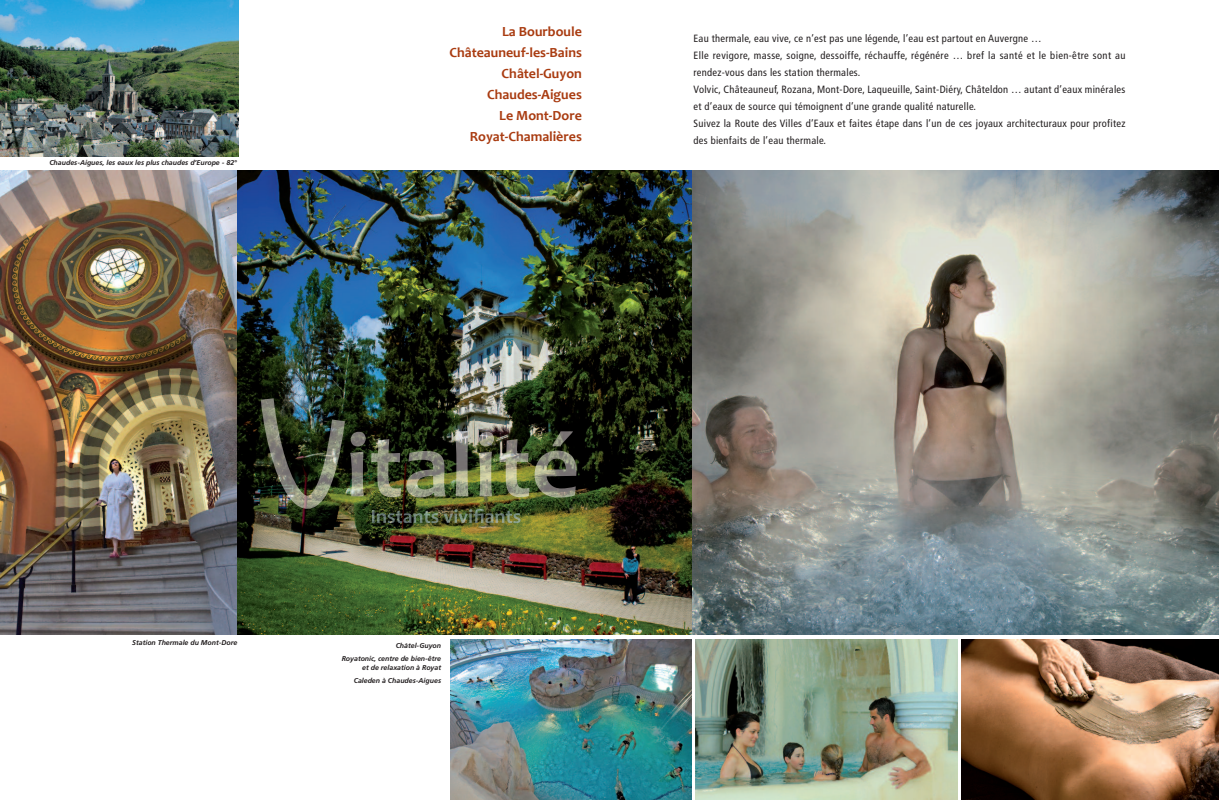
<style>
.page{position:relative;width:1219px;height:800px;background:#fff}
.page>*{position:absolute;margin:0;border:0;box-sizing:border-box;transform-origin:0 0}
.t1{font:700 14px/21px "Candara";color:#a93b10;text-align:right}
.t2{font:condensed 10.5px/17px "Frutiger";letter-spacing:.025em;color:#231f20}
.t3{font:italic 700 7px/13px "Frutiger";color:#231f20;text-align:right}
.s1{font-family:"Calibri";font-weight:400;font-style:normal}
</style>
<div class="page">
<img style="left:0;top:170px;width:692px;height:464px">
<img style="left:692px;top:170px;width:527px;height:464px">
<img style="left:350px;top:430px;width:226px;height:67px">
<img style="left:261px;top:398px;width:84px;height:111px">
<img style="left:451px;top:639px;width:241px;height:160px">
<img style="left:696px;top:639px;width:261px;height:160px">
<img style="left:372px;top:510px;width:81px;height:13px">
<img style="left:0;top:0;width:238px;height:156px">
<img style="left:962px;top:639px;width:257px;height:160px">
<p class="t3" style="left:49px;top:156px;width:189px">Chaudes-Aigues, les eaux les plus chaudes d’Europe - 82°</p>
<h1 class="t1" style="left:449px;top:21px;width:134px">La Bourboule<br>Châteauneuf-les-Bains<br>Châtel-Guyon<br>Chaudes-Aigues<br>Le Mont-Dore<br>Royat-Chamalières</h1>
<p class="t2" style="left:693px;top:30px;width:433px">Eau thermale, eau vive, ce n’est pas une légende, l’eau est partout en Auvergne …<br>Elle revigore, masse, soigne, dessoiffe, réchauffe, régénére … bref la santé et le bien-être sont au rendez-vous dans les station thermales.<br>Volvic, Châteauneuf, Rozana, Mont-Dore, Laqueuille, Saint-Diéry, Châteldon … autant d’eaux minérales et d’eaux de source qui témoignent d’une grande qualité naturelle.<br>Suivez la Route des Villes d’Eaux et faites étape dans l’un de ces joyaux architecturaux pour profitez des bienfaits de l’eau thermale.</p>
<p class="t3" style="left:132px;top:636px;width:107px">Station Thermale du Mont-Dore</p>
<p class="t3" style="left:342px;top:639px;width:101px">Cha<span class="s1">̂</span>tel-Guyon<br>Royatonic, centre de bien-être</p>
<p class="t3" style="left:354px;top:661px;width:89px">et de relaxation à Royat<br>Caleden à Chaudes-Aigues</p>
</div>
